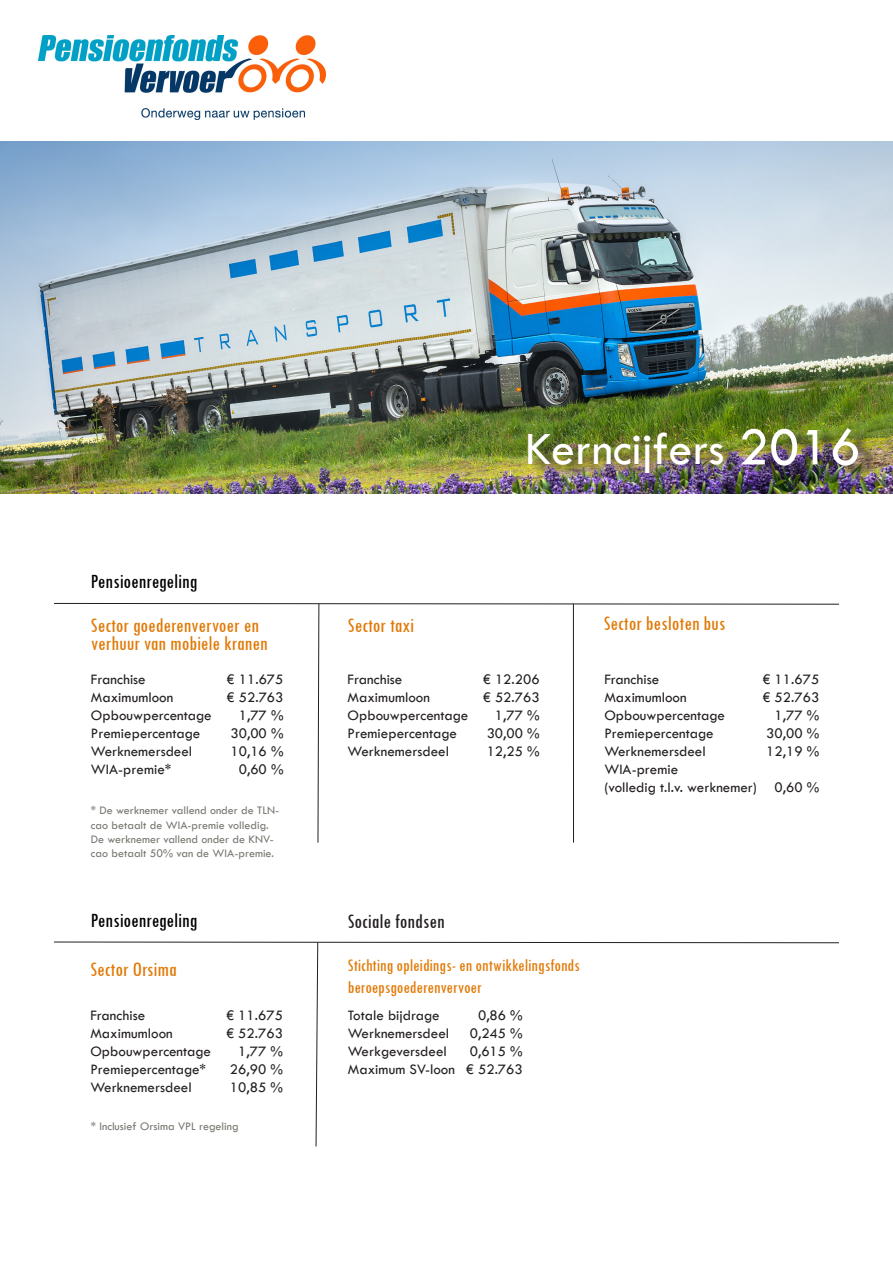
<style>
.page{position:relative;width:893px;height:1263px;background:#fff}
.page>*{position:absolute;margin:0;border:0;box-sizing:border-box;transform-origin:0 0}
.t1{font:48px "Tw Cen";color:#fff}
.t2{font:condensed 21px/18px "Tw Cen";color:#e17906}
.t3{font:condensed 21px "Tw Cen";color:#000}
.t4{font:condensed 21px "Tw Cen";color:#231f20}
.t5{font:condensed 18px "Tw Cen";color:#e17906}
.t6{font:15px/18px "Tw Cen";color:#231f20}
.t7{font:12px/14.4px "Tw Cen";color:#74786f}
.s1{font-size:55.5px}
</style>
<div class="page">
<img style="left:0;top:141px;width:893px;height:352px">
<svg style="left:54px;top:603px;width:785px;height:240px"></svg>
<hr style="left:573px;top:604px;width:1px;height:239px;background:#231f20">
<svg style="left:54px;top:942px;width:785px;height:205px"></svg>
<div style="left:533px;top:427px;width:345px;height:61px;background:#231f20;opacity:.75"></div>
<img style="left:38px;top:35px;width:288px;height:84px">
<p class="t3" style="left:91px;top:568px;width:108px">Pensioenregeling</p>
<p class="t2" style="left:91px;top:616px;width:178px">Sector goederenvervoer en verhuur van mobiele kranen</p>
<p class="t6" style="left:91px;top:670px;width:56px">Franchise</p>
<p class="t6" style="left:91px;top:688px;width:84px">Maximumloon</p>
<p class="t6" style="left:91px;top:706px;width:122px">Opbouwpercentage</p>
<p class="t6" style="left:91px;top:724px;width:111px">Premiepercentage</p>
<p class="t6" style="left:91px;top:742px;width:103px">Werknemersdeel</p>
<p class="t6" style="left:91px;top:760px;width:82px">WIA-premie*</p>
<p class="t6" style="left:227px;top:670px;width:58px">€ 11.675 € 52.763</p>
<p class="t6" style="left:239px;top:706px;width:46px">1,77 %</p>
<p class="t6" style="left:230px;top:724px;width:55px">30,00 %</p>
<p class="t6" style="left:230px;top:742px;width:55px">10,16 %</p>
<p class="t6" style="left:239px;top:760px;width:46px">0,60 %</p>
<p class="t7" style="left:91px;top:803px;width:190px">* De werknemer vallend onder de TLN&shy;cao betaalt de WIA-premie volledig.<br>De werknemer vallend onder de KNV&shy;cao betaalt 50% van de WIA-premie.</p>
<p class="t3" style="left:91px;top:907px;width:108px">Pensioenregeling</p>
<p class="t1" style="left:525px;top:420px;width:337px">Kerncijfers <span class="s1">2016</span></p>
<p class="t2" style="left:348px;top:616px;width:68px">Sector taxi</p>
<p class="t2" style="left:604px;top:613px;width:123px">Sector besloten bus</p>
<p class="t6" style="left:348px;top:670px;width:56px">Franchise</p>
<p class="t6" style="left:348px;top:688px;width:84px">Maximumloon</p>
<p class="t6" style="left:348px;top:706px;width:122px">Opbouwpercentage</p>
<p class="t6" style="left:348px;top:724px;width:111px">Premiepercentage</p>
<p class="t6" style="left:348px;top:742px;width:103px">Werknemersdeel</p>
<p class="t6" style="left:483px;top:670px;width:58px">€ 12.206</p>
<p class="t6" style="left:483px;top:688px;width:58px">€ 52.763</p>
<p class="t6" style="left:495px;top:706px;width:46px">1,77 %</p>
<p class="t6" style="left:487px;top:724px;width:55px">30,00 %</p>
<p class="t6" style="left:487px;top:742px;width:55px">12,25 %</p>
<p class="t4" style="left:348px;top:908px;width:98px">Sociale fondsen</p>
<p class="t6" style="left:763px;top:670px;width:58px">€ 11.675</p>
<p class="t6" style="left:763px;top:688px;width:58px">€ 52.763</p>
<p class="t6" style="left:774px;top:706px;width:46px">1,77 %</p>
<p class="t6" style="left:766px;top:724px;width:55px">30,00 %</p>
<p class="t6" style="left:766px;top:742px;width:55px">12,19 %</p>
<p class="t6" style="left:774px;top:778px;width:46px">0,60 %</p>
<p class="t6" style="left:604px;top:670px;width:56px">Franchise</p>
<p class="t6" style="left:604px;top:688px;width:84px">Maximumloon</p>
<p class="t6" style="left:604px;top:706px;width:122px">Opbouwpercentage</p>
<p class="t6" style="left:604px;top:724px;width:111px">Premiepercentage</p>
<p class="t6" style="left:604px;top:742px;width:103px">Werknemersdeel</p>
<p class="t6" style="left:604px;top:760px;width:154px">WIA-premie<br>(volledig t.l.v. werknemer)</p>
<p class="t2" style="left:90px;top:960px;width:88px">Sector Orsima</p>
<p class="t5" style="left:348px;top:955px;width:234px">Stichting opleidings- en ontwikkelingsfonds</p>
<p class="t5" style="left:348px;top:976px;width:136px">beroepsgoederenvervoer</p>
<p class="t6" style="left:90px;top:1006px;width:56px">Franchise</p>
<p class="t6" style="left:90px;top:1024px;width:84px">Maximumloon</p>
<p class="t6" style="left:90px;top:1042px;width:122px">Opbouwpercentage</p>
<p class="t6" style="left:90px;top:1060px;width:117px">Premiepercentage*</p>
<p class="t6" style="left:90px;top:1078px;width:103px">Werknemersdeel</p>
<p class="t6" style="left:226px;top:1006px;width:58px">€ 11.675</p>
<p class="t6" style="left:226px;top:1024px;width:58px">€ 52.763</p>
<p class="t6" style="left:238px;top:1042px;width:46px">1,77 %</p>
<p class="t6" style="left:230px;top:1060px;width:55px">26,90 %</p>
<p class="t6" style="left:230px;top:1078px;width:55px">10,85 %</p>
<p class="t7" style="left:91px;top:1119px;width:149px">* Inclusief Orsima VPL regeling</p>
<p class="t6" style="left:348px;top:1006px;width:93px">Totale bijdrage</p>
<p class="t6" style="left:348px;top:1024px;width:103px">Werknemersdeel</p>
<p class="t6" style="left:348px;top:1042px;width:109px">Werkgeversdeel<br>Maximum SV-loon</p>
<p class="t6" style="left:478px;top:1006px;width:46px">0,86 %</p>
<p class="t6" style="left:470px;top:1024px;width:55px">0,245 %</p>
<p class="t6" style="left:466px;top:1042px;width:58px">0,615 % € 52.763</p>
</div>
